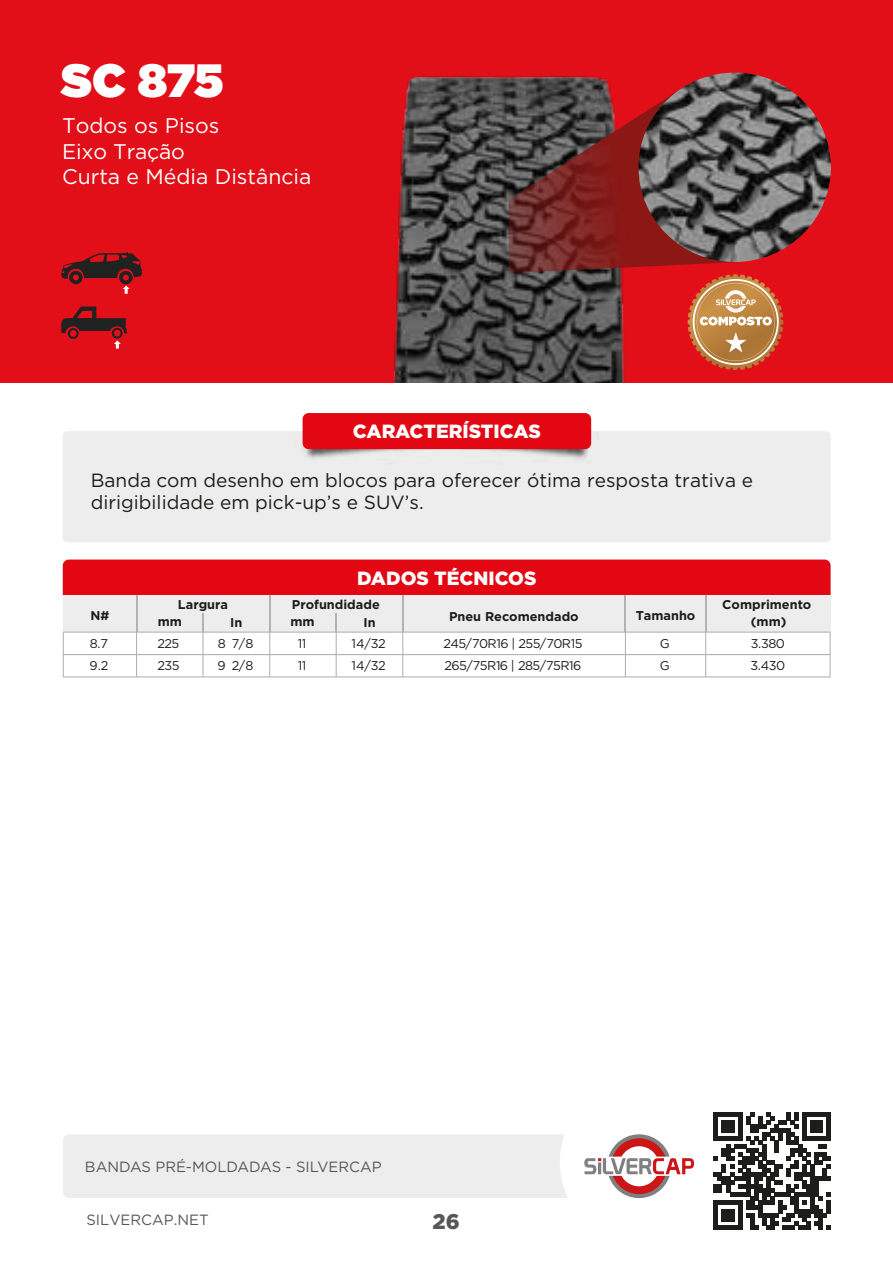
<style>
.page{position:relative;width:893px;height:1263px;background:#fff}
.page>*{position:absolute;margin:0;border:0;box-sizing:border-box;transform-origin:0 0}
.t1{font:900 46.8px "Gotham";color:#fff}
.t2{font:21.3px/25.5px "Gotham";color:#fff}
.t3{font:900 21.3px "Gotham";color:#575756}
.t4{font:19.2px/22.8px "Gotham";color:#1d1d1b}
.t5{font:900 19.2px "Gotham";color:#fff}
.t6{font:14.7px "Gotham";color:#575756}
.t7{font:12.6px/22.5px "Gotham";letter-spacing:-.05em;color:#1d1d1b}
.t8{font:700 12.6px "Gotham";color:#1d1d1b}
</style>
<div class="page">
<div style="left:0;top:0;width:893px;height:383px;background:#e20e18"></div>
<div style="left:63px;top:431px;width:768px;height:111px;background:#ededed"></div>
<img style="left:293px;top:414px;width:307px;height:54px">
<div style="left:303px;top:413px;width:288px;height:36px;background:#e30613;border-radius:6px"></div>
<img style="left:394px;top:76px;width:231px;height:307px">
<svg style="left:509px;top:86px;width:270px;height:279px"></svg>
<img style="left:638px;top:73px;width:193px;height:189px">
<svg style="left:61px;top:306px;width:66px;height:43px"></svg>
<svg style="left:61px;top:252px;width:81px;height:42px"></svg>
<svg style="left:63px;top:559px;width:768px;height:118px"></svg>
<svg style="left:714px;top:1112px;width:117px;height:117px"></svg>
<div style="left:63px;top:1134px;width:505px;height:64px;background:#ededed"></div>
<svg style="left:584px;top:1134px;width:110px;height:64px"></svg>
<h1 class="t1" style="left:61px;top:47px;width:164px">SC 875</h1>
<p class="t2" style="left:62px;top:113px;width:251px">Todos os Pisos<br>Eixo Tração<br>Curta e Média Distância</p>
<p class="t5" style="left:353px;top:418px;width:190px">CARACTERÍSTICAS</p>
<p class="t4" style="left:91px;top:468px;width:664px">Banda com desenho em blocos para oferecer ótima resposta trativa e dirigibilidade em pick-up’s e SUV’s.</p>
<p class="t8" style="left:90px;top:607px;width:20px">N#</p>
<p class="t5" style="left:357px;top:564px;width:181px">DADOS TÉCNICOS</p>
<p class="t8" style="left:178px;top:596px;width:52px">Largura</p>
<p class="t8" style="left:292px;top:596px;width:89px">Profundidade</p>
<p class="t8" style="left:722px;top:596px;width:91px">Comprimento</p>
<p class="t8" style="left:449px;top:608px;width:131px">Pneu Recomendado</p>
<p class="t8" style="left:636px;top:608px;width:61px">Tamanho</p>
<p class="t8" style="left:158px;top:613px;width:26px">mm</p>
<p class="t8" style="left:230px;top:614px;width:14px">In</p>
<p class="t8" style="left:291px;top:613px;width:26px">mm</p>
<p class="t8" style="left:363px;top:614px;width:14px">In</p>
<p class="t8" style="left:751px;top:613px;width:37px">(mm)</p>
<p class="t7" style="left:90px;top:632px;width:20px">8.7</p>
<p class="t7" style="left:158px;top:632px;width:23px">225</p>
<p class="t7" style="left:218px;top:632px;width:37px">8 7/8</p>
<p class="t7" style="left:298px;top:632px;width:10px">11</p>
<p class="t7" style="left:352px;top:632px;width:36px">14/32<br>14/32</p>
<p class="t7" style="left:443px;top:632px;width:141px">245/70R16 | 255/70R15</p>
<p class="t7" style="left:660px;top:632px;width:11px">G</p>
<p class="t7" style="left:751px;top:632px;width:36px">3.380</p>
<p class="t7" style="left:90px;top:654px;width:20px">9.2</p>
<p class="t7" style="left:158px;top:654px;width:23px">235</p>
<p class="t7" style="left:217px;top:654px;width:37px">9 2/8</p>
<p class="t7" style="left:298px;top:654px;width:10px">11</p>
<p class="t7" style="left:445px;top:654px;width:138px">265/75R16 | 285/75R16</p>
<p class="t7" style="left:660px;top:654px;width:11px">G</p>
<p class="t7" style="left:751px;top:654px;width:36px">3.430</p>
<p class="t6" style="left:85px;top:1157px;width:298px">BANDAS PRÉ-MOLDADAS - SILVERCAP</p>
<p class="t6" style="left:86px;top:1211px;width:124px">SILVERCAP.NET</p>
<p class="t3" style="left:432px;top:1207px;width:29px">26</p>
</div>
